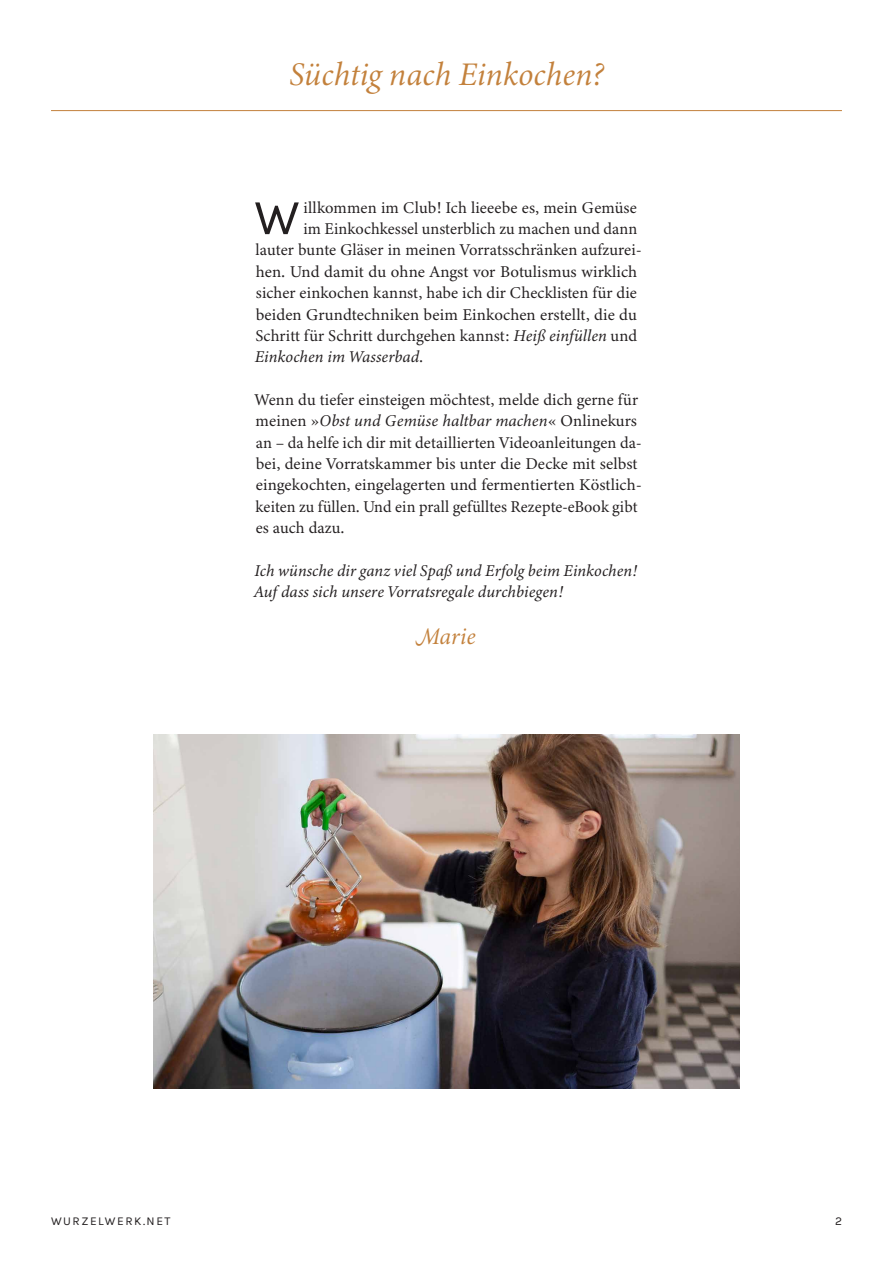
<style>
.page{position:relative;width:893px;height:1263px;background:#fff}
.page>*{position:absolute;margin:0;border:0;box-sizing:border-box;transform-origin:0 0}
.t1{font:50.55px "Karla";color:#231f20}
.t2{font:italic 33px "Minion 3 Subhead";letter-spacing:.005em;color:#c3813c}
.t3{font:italic 24px "Minion 3 Subhead";color:#c3813c}
.t4{font:16.5px/21.3px "Minion 3";letter-spacing:.005em;color:#231f20}
.t5{font:italic 16.5px/21.3px "Minion 3";letter-spacing:.005em;color:#231f20}
.t6{font:12px "Karla";letter-spacing:.125em;color:#231f20}
.s1{font-style:italic}
.s2{font-style:normal}
</style>
<div class="page">
<hr style="left:51px;top:110px;width:791px;height:1px;background:#c3813c">
<img style="left:153px;top:734px;width:587px;height:354px">
<h2 class="t2" style="left:289px;top:52px;width:316px">Süchtig nach Einkochen?</h2>
<h1 class="t1" style="left:254px;top:185px;width:47px">W</h1>
<p class="t4" style="left:304px;top:197px;width:335px">illkommen im Club! Ich lieeebe es, mein Gemüse</p>
<p class="t4" style="left:304px;top:218px;width:335px">im Einkochkessel unsterblich zu machen und dann</p>
<p class="t4" style="left:256px;top:239px;width:387px">lauter bunte Gläser in meinen Vorratsschränken aufzurei-</p>
<p class="t4" style="left:256px;top:261px;width:383px">hen. Und damit du ohne Angst vor Botulismus wirklich</p>
<p class="t4" style="left:256px;top:282px;width:383px">sicher einkochen kannst, habe ich dir Checklisten für die</p>
<p class="t4" style="left:256px;top:303px;width:383px">beiden Grundtechniken beim Einkochen erstellt, die du</p>
<p class="t4" style="left:255px;top:325px;width:383px">Schritt für Schritt durchgehen kannst: <span class="s1">Heiß einfüllen</span> und</p>
<p class="t5" style="left:255px;top:346px;width:170px">Einkochen im Wasserbad<span class="s2">.</span></p>
<p class="t4" style="left:255px;top:389px;width:388px">Wenn du tiefer einsteigen möchtest, melde dich gerne für meinen »<span class="s1">Obst und Gemüse haltbar machen</span>« Onlinekurs an – da helfe ich dir mit detaillierten Videoanleitungen da&shy;bei, deine Vorratskammer bis unter die Decke mit selbst eingekochten, eingelagerten und fermentierten Köstlich&shy;keiten zu füllen. Und ein prall gefülltes Rezepte-eBook gibt es auch dazu.</p>
<p class="t5" style="left:254px;top:560px;width:384px">Ich wünsche dir ganz viel Spaß und Erfolg beim Einkochen!<br>Auf dass sich unsere Vorratsregale durchbiegen!</p>
<h3 class="t3" style="left:416px;top:619px;width:61px">Marie</h3>
<p class="t6" style="left:51px;top:1213px;width:121px">WURZELWERK.NET</p>
<p class="t6" style="left:835px;top:1213px;width:8px">2</p>
</div>
